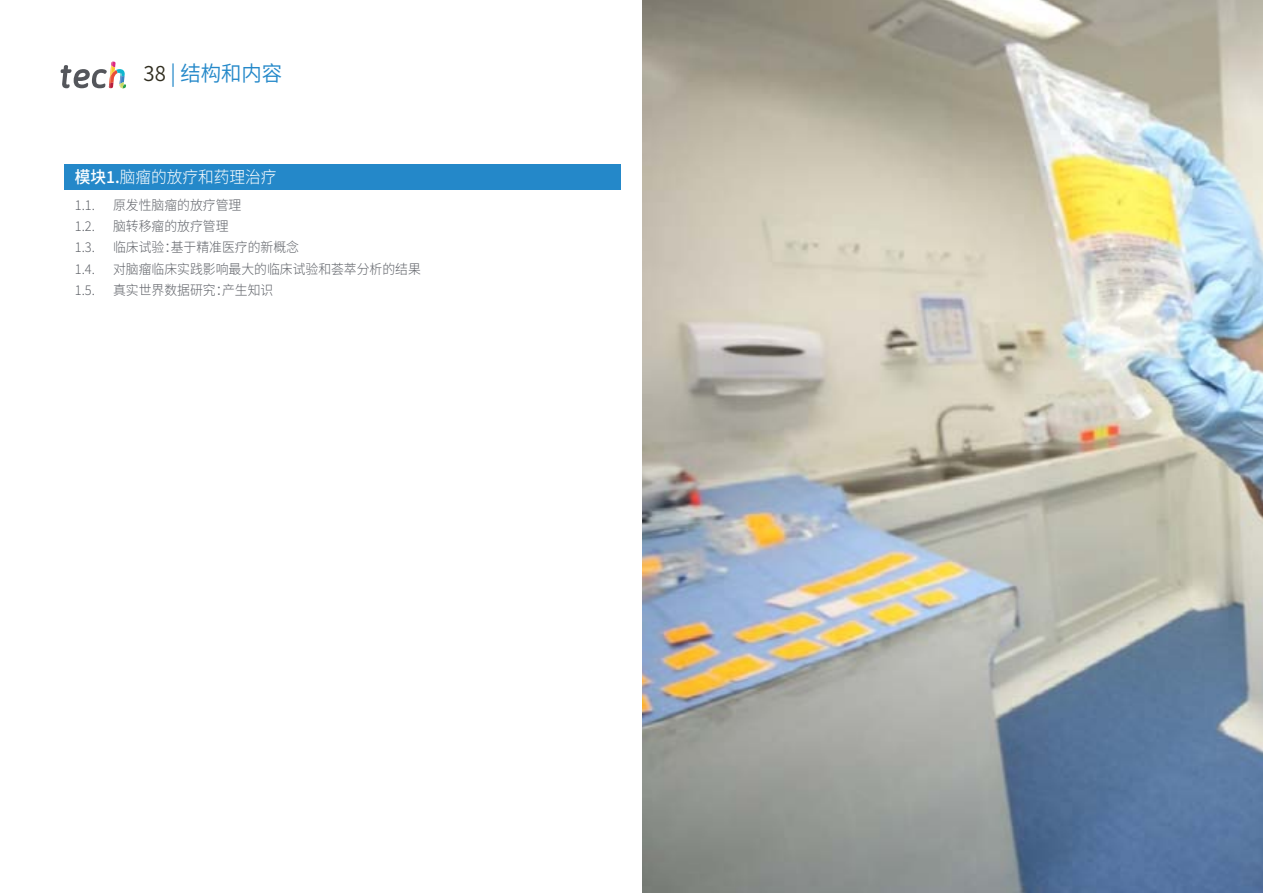
<style>
.page{position:relative;width:1263px;height:893px;background:#fff}
.page>*{position:absolute;margin:0;border:0;box-sizing:border-box;transform-origin:0 0}
.t1{font:21px "Source Han Sans CN";color:#2488c9}
.t2{font:300 16.5px "Source Han Sans CN";color:#fff;scale:.95 1}
.t3{font:300 13.5px "Source Han Sans CN";color:#61646a;scale:.95 1}
.s1{color:#312e20}
.s2{font-weight:500}
</style>
<div class="page">
<div style="left:64px;top:164px;width:557px;height:25px;background:#2488c9"></div>
<img style="left:642px;top:0;width:621px;height:893px">
<svg style="left:61px;top:62px;width:65px;height:27px"></svg>
<h1 class="t1" style="left:144px;top:61px;width:140px"><span class="s1">38</span> | 结构和内容</h1>
<p class="t2" style="left:75px;top:168px;width:214px"><span class="s2">模块1.</span>脑瘤的放疗和药理治疗</p>
<p class="t3" style="left:75px;top:198px;width:23px">1.1.</p>
<p class="t3" style="left:113px;top:198px;width:136px">原发性脑瘤的放疗管理</p>
<p class="t3" style="left:75px;top:219px;width:23px">1.2.</p>
<p class="t3" style="left:113px;top:219px;width:123px">脑转移瘤的放疗管理</p>
<p class="t3" style="left:75px;top:239px;width:23px">1.3.</p>
<p class="t3" style="left:113px;top:239px;width:197px">临床试验：基于精准医疗的新概念</p>
<p class="t3" style="left:75px;top:262px;width:23px">1.4.</p>
<p class="t3" style="left:113px;top:262px;width:326px">对脑瘤临床实践影响最大的临床试验和荟萃分析的结果</p>
<p class="t3" style="left:75px;top:282px;width:23px">1.5.</p>
<p class="t3" style="left:113px;top:282px;width:170px">真实世界数据研究：产生知识</p>
</div>
